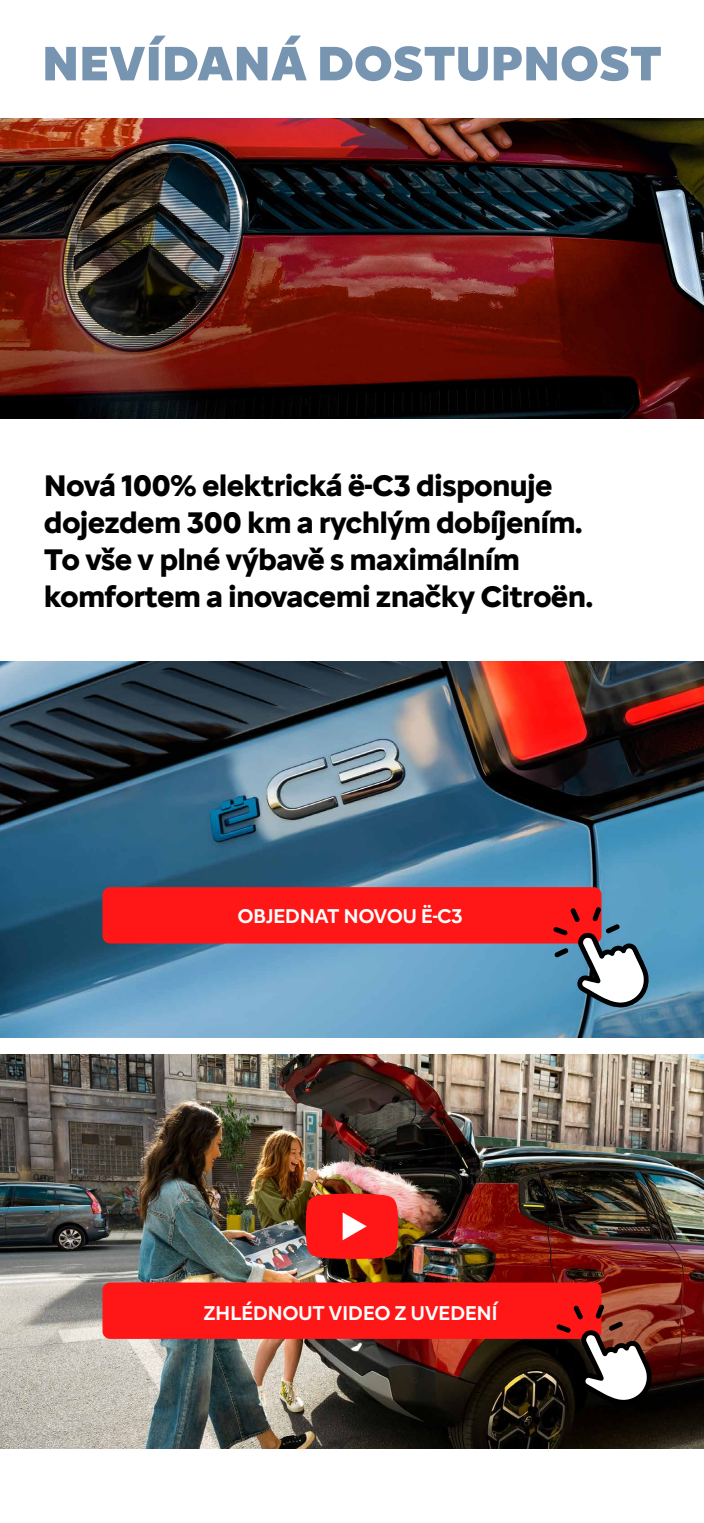
<style>
.page{position:relative;width:704px;height:1523px;background:#fff}
.page>*{position:absolute;margin:0;border:0;box-sizing:border-box;transform-origin:0 0}
.t1{font:900 50px "Citroen Type Latin";letter-spacing:-.01em;color:#7795b1}
.t2{font:700 30.75px/36.9px "Citroen Type Latin";letter-spacing:-.025em;color:#000}
.t3{font:500 20.62px "Citroen Type Latin";letter-spacing:-.025em;color:#fff}
</style>
<div class="page">
<img style="left:0;top:118px;width:703px;height:300px">
<img style="left:0;top:662px;width:703px;height:375px">
<div style="left:102px;top:887px;width:499px;height:56px;background:#ff1616;border-radius:8px"></div>
<svg style="left:553px;top:907px;width:96px;height:100px"></svg>
<img style="left:0;top:1054px;width:703px;height:395px">
<svg style="left:305px;top:1193px;width:93px;height:66px;background:#f42826"></svg>
<div style="left:102px;top:1282px;width:499px;height:56px;background:#ff1616;border-radius:8px"></div>
<svg style="left:556px;top:1304px;width:96px;height:101px"></svg>
<h1 class="t1" style="left:42px;top:25px;width:621px">NEVÍDANÁ DOSTUPNOST</h1>
<p class="t2" style="left:44px;top:464px;width:550px">Nová 100% elektrická ë-C3 disponuje dojezdem 300 km a rychlým dobíjením.<br>To vše v plné výbavě s maximálním komfortem a inovacemi značky Citroën.</p>
<p class="t3" style="left:237px;top:900px;width:227px">OBJEDNAT NOVOU Ë-C3</p>
<p class="t3" style="left:203px;top:1297px;width:295px">ZHLÉDNOUT VIDEO Z UVEDENÍ</p>
</div>
